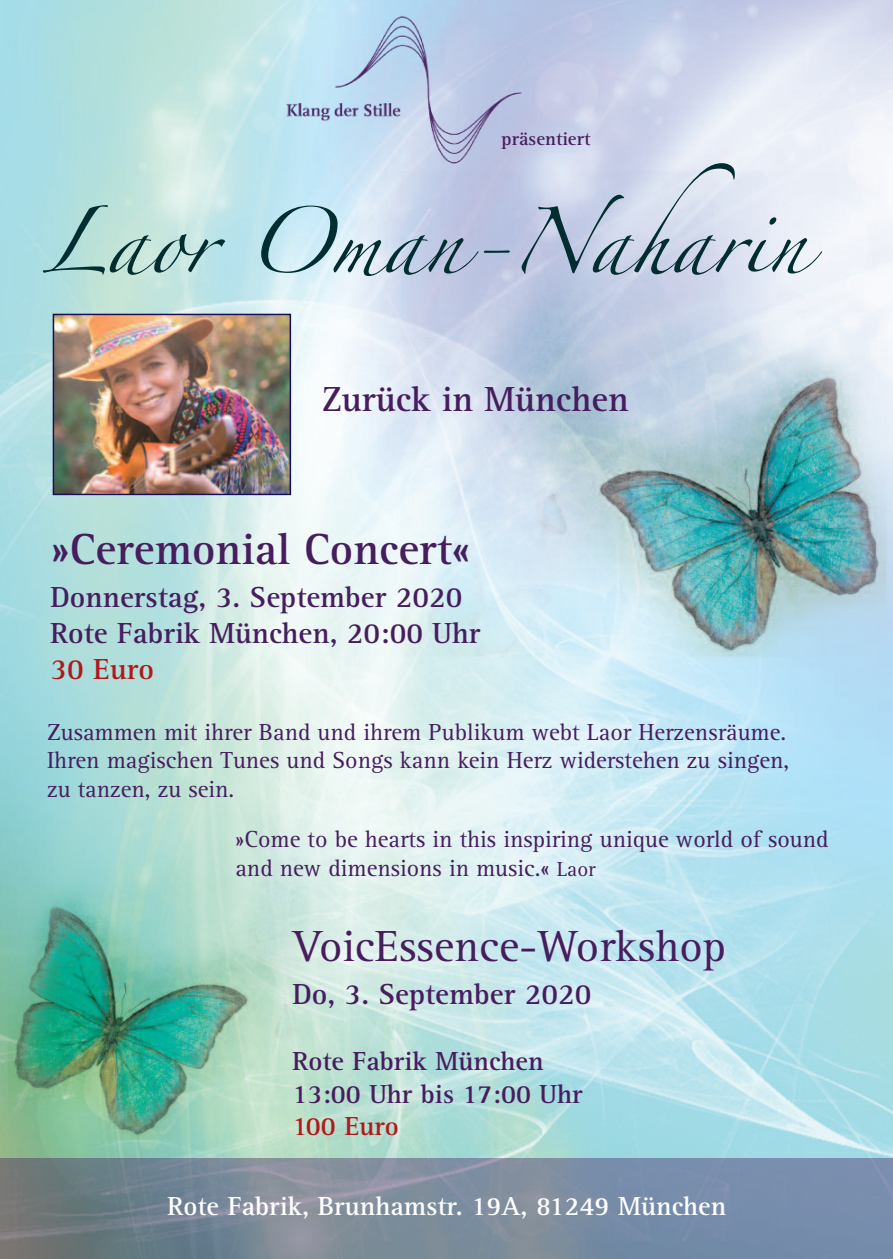
<style>
.page{position:relative;width:893px;height:1259px;background:#fff}
.page>*{position:absolute;margin:0;border:0;box-sizing:border-box;transform-origin:0 0}
.t1{font:59.1px "Zapfino";color:#002d30}
.t2{font:45px "Rotis Serif";color:#461e5e}
.t3{font:700 45px "Rotis Serif";color:#461e5e}
.t4{font:700 36px "Rotis Serif";color:#461e5e}
.t5{font:700 30px/36px "Rotis Serif";color:#461e5e}
.t6{font:700 30px "Rotis Serif";color:#b0191a}
.t7{font:700 27px "Rotis Serif";color:#fff}
.t8{font:700 27px/32.4px "Rotis Serif";color:#461e5e}
.t9{font:700 27px "Rotis Serif";color:#b0191a}
.t10{font:24px/28.8px "Rotis Serif";color:#461e5e}
.t11{font:700 18.9px "Rotis Serif";color:#461e5e}
.s1{font-size:21px}
</style>
<div class="page">
<img style="left:0;top:0;width:893px;height:1158px">
<img style="left:285px;top:6px;width:253px;height:165px">
<div style="left:0;top:1158px;width:893px;height:101px;background:#461e5e;opacity:.4"></div>
<img style="left:56px;top:317px;width:232px;height:175px">
<div style="left:53px;top:314px;width:238px;height:181px;border:2px solid #180f57"></div>
<p class="t11" style="left:502px;top:132px;width:90px">präsentiert</p>
<h1 class="t1" style="left:41px;top:217px;width:767px">Laor Oman-Naharin</h1>
<h3 class="t4" style="left:322px;top:387px;width:308px">Zurück in München</h3>
<h2 class="t3" style="left:51px;top:533px;width:422px">»Ceremonial Concert«</h2>
<p class="t5" style="left:51px;top:582px;width:431px">Donnerstag, 3. September 2020<br>Rote Fabrik München, 20:00 Uhr</p>
<p class="t6" style="left:51px;top:659px;width:105px">30 Euro</p>
<p class="t10" style="left:47px;top:719px;width:744px">Zusammen mit ihrer Band und ihrem Publikum webt Laor Herzensräume.<br>Ihren magischen Tunes und Songs kann kein Herz widerstehen zu singen, zu tanzen, zu sein.</p>
<p class="t10" style="left:235px;top:827px;width:595px">»Come to be hearts in this inspiring unique world of sound and new dimensions in music.« <span class="s1">Laor</span></p>
<h2 class="t2" style="left:292px;top:930px;width:435px">VoicEssence-Workshop</h2>
<p class="t5" style="left:292px;top:979px;width:301px">Do, 3. September 2020</p>
<p class="t8" style="left:292px;top:1048px;width:292px">Rote Fabrik München<br>13:00 Uhr bis 17:00 Uhr</p>
<p class="t9" style="left:292px;top:1117px;width:108px">100 Euro</p>
<p class="t7" style="left:168px;top:1196px;width:560px">Rote Fabrik, Brunhamstr. 19A, 81249 München</p>
</div>
